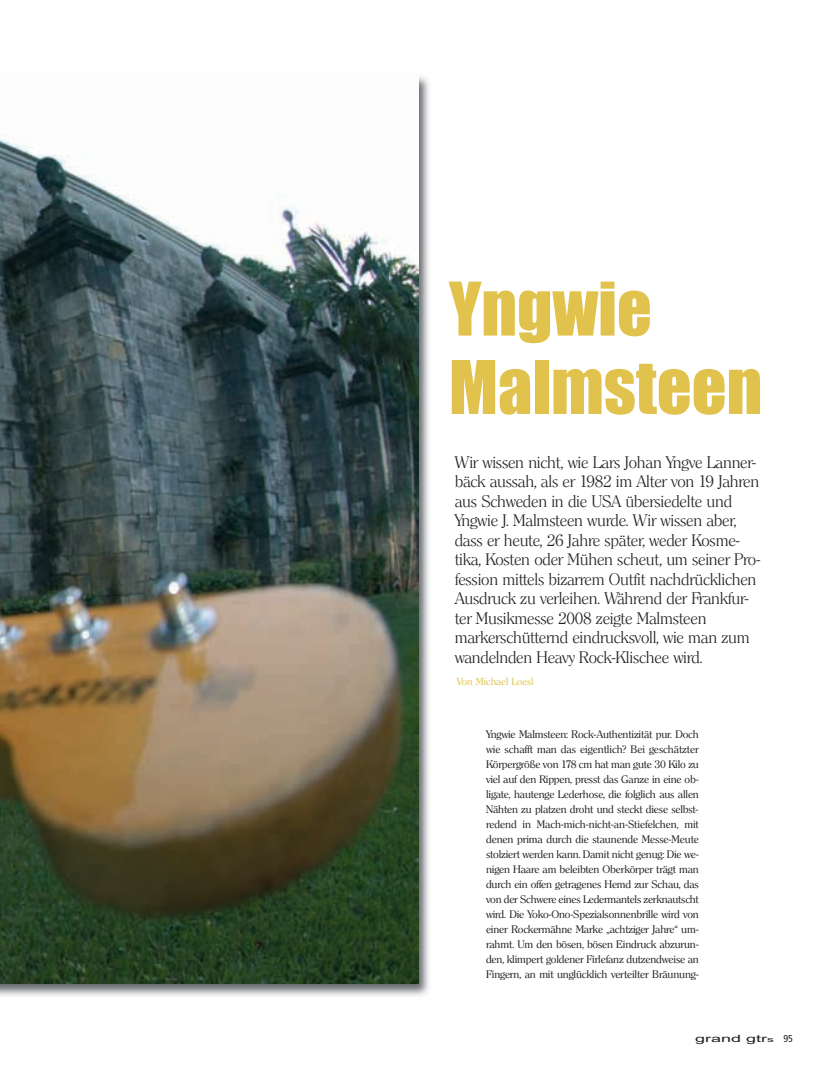
<style>
.page{position:relative;width:820px;height:1068px;background:#fff}
.page>*{position:absolute;margin:0;border:0;box-sizing:border-box;transform-origin:0 0}
.t1{font:68.25px/78.2px "Impact";color:#e1c24c}
.t2{font:300 16.25px/19.5px "Clerface";letter-spacing:-.015em;color:#231f20}
.t3{font:10.62px/15px "Clerface";letter-spacing:-.015em;color:#231f20;text-align:justify}
.t4{font:10px "Clerface";color:#e1c24c}
.t5{font:10px "Arial";color:#231f20;scale:1.8 1}
.s1{font-size:7.5px}
.s2{font-family:"Frutiger";font-stretch:condensed}
</style>
<div class="page">
<img style="left:0;top:76px;width:429px;height:920px">
<h1 class="t1" style="left:449px;top:273px;width:314px">Yngwie<br>Malmsteen</h1>
<p class="t2" style="left:454px;top:452px;width:307px">Wir wissen nicht, wie Lars Johan Yngve Lanner&shy;bäck aussah, als er 1982 im Alter von 19 Jahren aus Schweden in die USA übersiedelte und Yngwie J. Malmsteen wurde. Wir wissen aber, dass er heute, 26 Jahre später, weder Kosme&shy;tika, Kosten oder Mühen scheut, um seiner Pro&shy;fession mittels bizarrem Outfit nachdrücklichen Ausdruck zu verleihen. Während der Frankfur&shy;ter Musikmesse 2008 zeigte Malmsteen markerschütternd eindrucksvoll, wie man zum wandelnden Heavy Rock-Klischee wird.</p>
<p class="t4" style="left:456px;top:675px;width:78px">Von Michael Loesl</p>
<p class="t3" style="left:486px;top:726px;width:214px">Yngwie Malmsteen: Rock-Authentizität pur. Doch wie schafft man das eigentlich? Bei geschätzter Körpergröße von 178 cm hat man gute 30 Kilo zu viel auf den Rippen, presst das Ganze in eine ob&shy;ligate, hautenge Lederhose, die folglich aus allen Nähten zu platzen droht und steckt diese selbst&shy;redend in Mach-mich-nicht-an-Stiefelchen, mit denen prima durch die staunende Messe-Meute stolziert werden kann. Damit nicht genug: Die we&shy;nigen Haare am beleibten Oberkörper trägt man durch ein offen getragenes Hemd zur Schau, das von der Schwere eines Ledermantels zerknautscht wird. Die Yoko-Ono-Spezialsonnenbrille wird von einer Rockermähne Marke „achtziger Jahre“ um&shy;rahmt. Um den bösen, bösen Eindruck abzurun&shy;den, klimpert goldener Firlefanz dutzendweise an Fingern, an mit unglücklich verteilter Bräunung-</p>
<p class="t5" style="left:694px;top:1031px;width:56px">grand gtr<span class="s1">s</span> <span class="s2">95</span></p>
</div>
